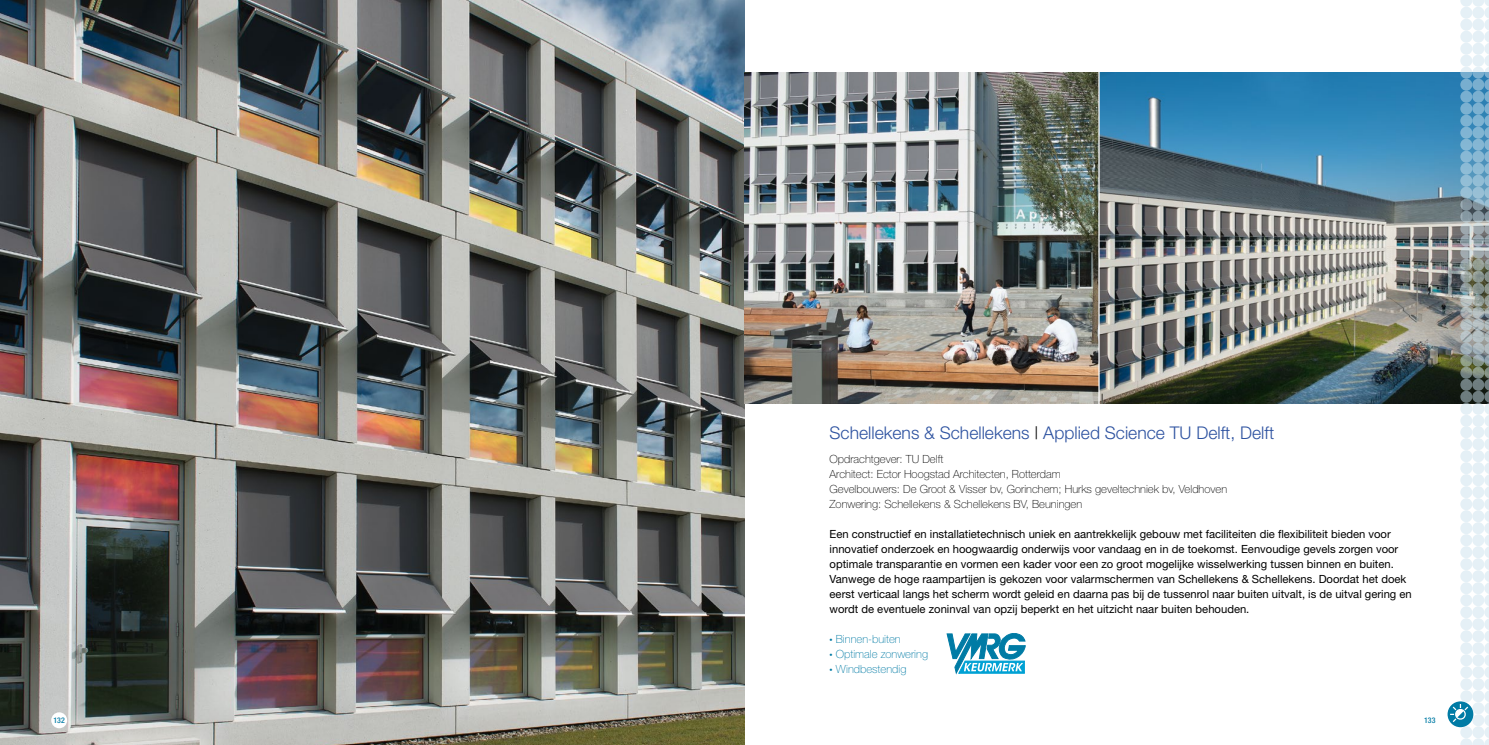
<style>
.page{position:relative;width:1489px;height:745px;background:#fff}
.page>*{position:absolute;margin:0;border:0;box-sizing:border-box;transform-origin:0 0}
.t1{font:300 17.5px "Helvetica Neue";color:#2d52a0}
.t2{font:11.25px/15px "Helvetica Neue";color:#000}
.t3{font:100 11.25px/15px "Helvetica Neue";color:#000}
.t4{font:100 11.25px "Helvetica Neue";color:#007ba5}
.t5{font:500 condensed 7.75px "Helvetica Neue";color:#007ba5}
.s1{color:#000}
.s2{font-size:6.25px}
</style>
<div class="page">
<img style="left:0;top:0;width:744px;height:744px">
<img style="left:744px;top:73px;width:705px;height:330px">
<hr style="left:1098px;top:64px;width:1px;height:340px;background:#fff">
<svg style="left:947px;top:633px;width:78px;height:40px"></svg>
<div style="left:51px;top:711px;width:16px;height:16px;background:#fff;border-radius:50%"></div>
<svg style="left:1447px;top:701px;width:26px;height:25px"></svg>
<svg style="left:1449px;top:0;width:39px;height:744px"></svg>
<h1 class="t1" style="left:829px;top:422px;width:446px">Schellekens &amp; Schellekens <span class="s1">|</span> Applied Science TU Delft, Delft</h1>
<p class="t3" style="left:829px;top:451px;width:399px">Opdrachtgever: TU Delft<br>Architect: Ector Hoogstad Architecten, Rotterdam<br>Gevelbouwers: De Groot &amp; Visser bv, Gorinchem; Hurks geveltechniek bv, Veldhoven Zonwering: Schellekens &amp; Schellekens BV, Beuningen</p>
<p class="t2" style="left:829px;top:526px;width:583px">Een constructief en installatietechnisch uniek en aantrekkelijk gebouw met faciliteiten die flexibiliteit bieden voor innovatief onderzoek en hoogwaardig onderwijs voor vandaag en in de toekomst. Eenvoudige gevels zorgen voor optimale transparantie en vormen een kader voor een zo groot mogelijke wisselwerking tussen binnen en buiten.<br>Vanwege de hoge raampartijen is gekozen voor valarmschermen van Schellekens &amp; Schellekens. Doordat het doek eerst verticaal langs het scherm wordt geleid en daarna pas bij de tussenrol naar buiten uitvalt, is de uitval gering en wordt de eventuele zoninval van opzij beperkt en het uitzicht naar buiten behouden.</p>
<p class="t4" style="left:829px;top:632px;width:73px"><span class="s2">•</span> Binnen-buiten</p>
<p class="t4" style="left:829px;top:647px;width:100px"><span class="s2">•</span> Optimale zonwering</p>
<p class="t4" style="left:829px;top:662px;width:78px"><span class="s2">•</span> Windbestendig</p>
<p class="t5" style="left:54px;top:715px;width:13px">132</p>
<p class="t5" style="left:1423px;top:715px;width:13px">133</p>
</div>
